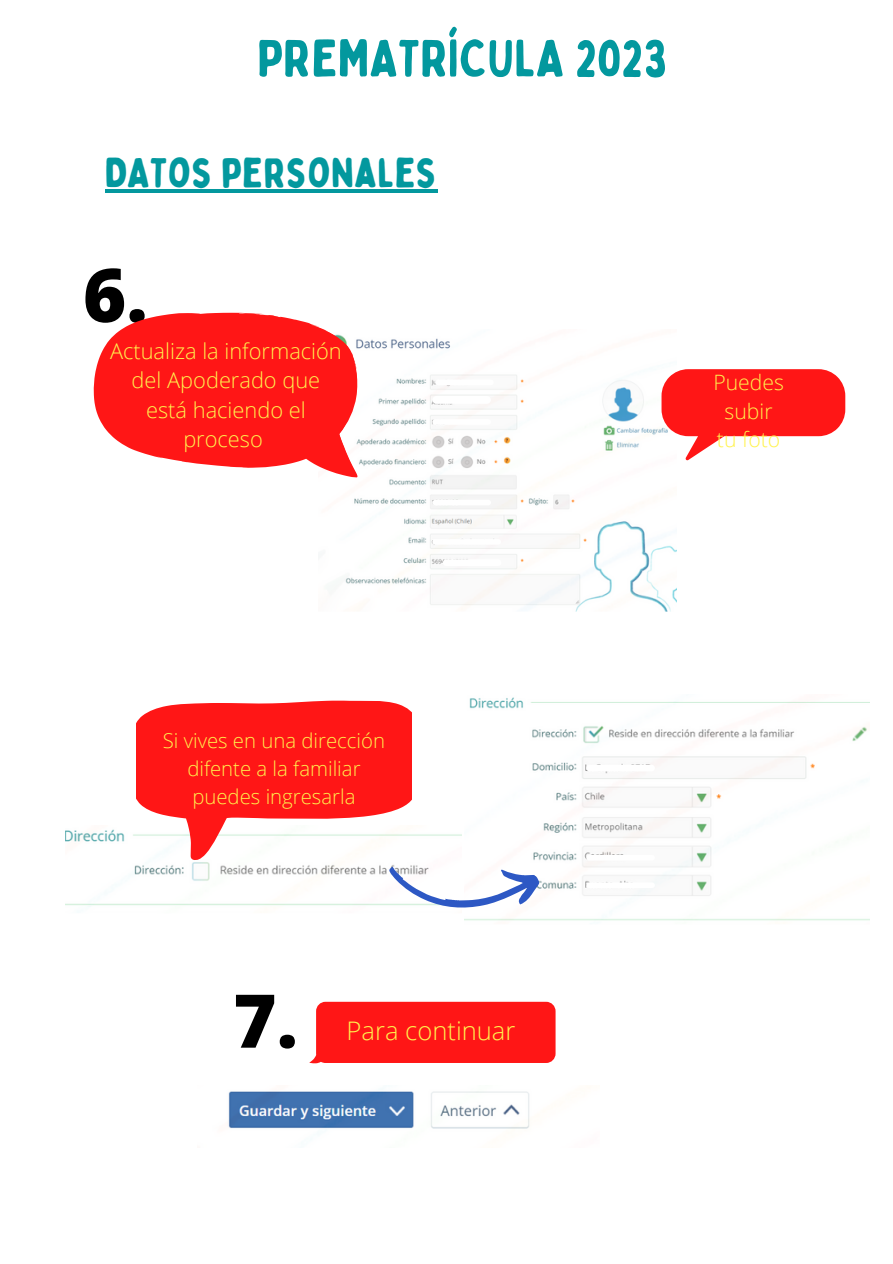
<style>
.page{position:relative;width:893px;height:1264px;background:#fff}
.page>*{position:absolute;margin:0;border:0;box-sizing:border-box;transform-origin:0 0}
.t1{font:800 74.1px "Open Sans";color:#000}
.t2{font:52.2px "Bobby Jones Soft";color:#03989e}
.t3{font:41.7px "Bobby Jones Soft";color:#03989e}
.t4{font:300 25.5px "Open Sans";color:#fff34d}
.t5{font:300 21.75px/29.4px "Open Sans";color:#fff34d;text-align:center}
.t6{font:300 21.15px/28.8px "Open Sans";color:#fff34d;text-align:center}
.t7{font:300 20.4px/27.8px "Open Sans";color:#fff34d;text-align:center}
</style>
<div class="page">
<img style="left:345px;top:338px;width:331px;height:273px">
<img style="left:65px;top:829px;width:396px;height:77px">
<img style="left:464px;top:697px;width:405px;height:224px">
<svg style="left:389px;top:866px;width:151px;height:43px"></svg>
<svg style="left:661px;top:369px;width:184px;height:91px"></svg>
<img style="left:228px;top:1091px;width:302px;height:38px">
<svg style="left:136px;top:700px;width:275px;height:160px"></svg>
<svg style="left:94px;top:313px;width:265px;height:164px"></svg>
<div style="left:309px;top:1001px;width:246px;height:62px;background:#ff1616"></div>
<hr style="left:105px;top:190px;width:332px;height:3px;background:#03989e">
<svg style="left:435px;top:379px;width:58px;height:6px"></svg>
<svg style="left:432px;top:396px;width:59px;height:8px"></svg>
<svg style="left:432px;top:419px;width:59px;height:6px"></svg>
<svg style="left:432px;top:499px;width:59px;height:6px"></svg>
<svg style="left:432px;top:539px;width:69px;height:5px"></svg>
<div style="left:443px;top:559px;width:58px;height:7px;background:#fff;border-radius:3px"></div>
<div style="left:586px;top:764px;width:69px;height:7px;background:#fff;border-radius:3px"></div>
<svg style="left:586px;top:855px;width:69px;height:5px"></svg>
<svg style="left:586px;top:882px;width:69px;height:6px"></svg>
<h2 class="t2" style="left:257px;top:26px;width:412px">PREMATRÍCULA 2023</h2>
<h3 class="t3" style="left:105px;top:147px;width:334px">DATOS PERSONALES</h3>
<h1 class="t1" style="left:83px;top:243px;width:66px">6.</h1>
<p class="t5" style="left:110px;top:336px;width:233px">Actualiza la información del Apoderado que está haciendo el proceso</p>
<p class="t6" style="left:713px;top:367px;width:72px">Puedes subir tu foto</p>
<p class="t7" style="left:163px;top:726px;width:224px">Si vives en una dirección difente a la familiar puedes ingresarla</p>
<h1 class="t1" style="left:233px;top:968px;width:66px">7.</h1>
<p class="t4" style="left:346px;top:1013px;width:170px">Para continuar</p>
</div>
